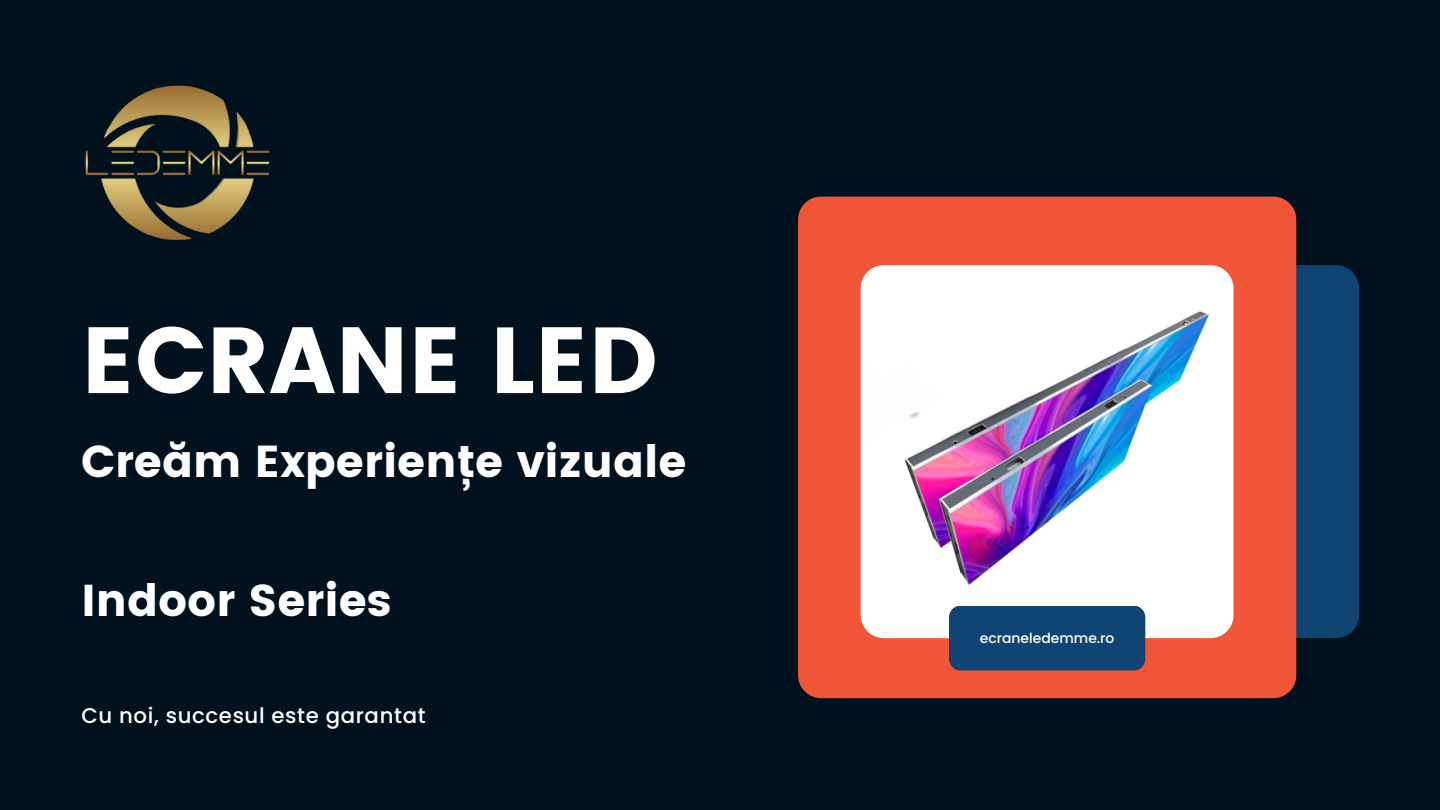
<style>
.page{position:relative;width:1440px;height:810px;background:#01111d}
.page>*{position:absolute;margin:0;border:0;box-sizing:border-box;transform-origin:0 0}
.t1{font:93.6px "Poppins";color:#fff}
.t2{font:44.6px "Poppins";color:#fff}
.t3{font:500 21.3px "Poppins";letter-spacing:.03em;color:#fff}
.t4{font:500 13.9px "Poppins";color:#fff}
</style>
<div class="page">
<div style="left:1218px;top:265px;width:141px;height:373px;background:#104472;border-radius:23px"></div>
<div style="left:798px;top:197px;width:498px;height:501px;background:#f15638;border-radius:23px"></div>
<img style="left:861px;top:265px;width:373px;height:373px;border-radius:23px">
<div style="left:949px;top:606px;width:196px;height:65px;background:#104472;border-radius:12px"></div>
<img style="left:85px;top:85px;width:185px;height:155px">
<p class="t1" style="left:82px;top:306px;width:578px">ECRANE LED</p>
<p class="t2" style="left:81px;top:435px;width:607px">Creăm Experiențe vizuale</p>
<h3 class="t2" style="left:82px;top:574px;width:312px">Indoor Series</h3>
<p class="t3" style="left:82px;top:701px;width:346px">Cu noi, succesul este garantat</p>
<p class="t4" style="left:980px;top:628px;width:136px">ecraneledemme.ro</p>
</div>
